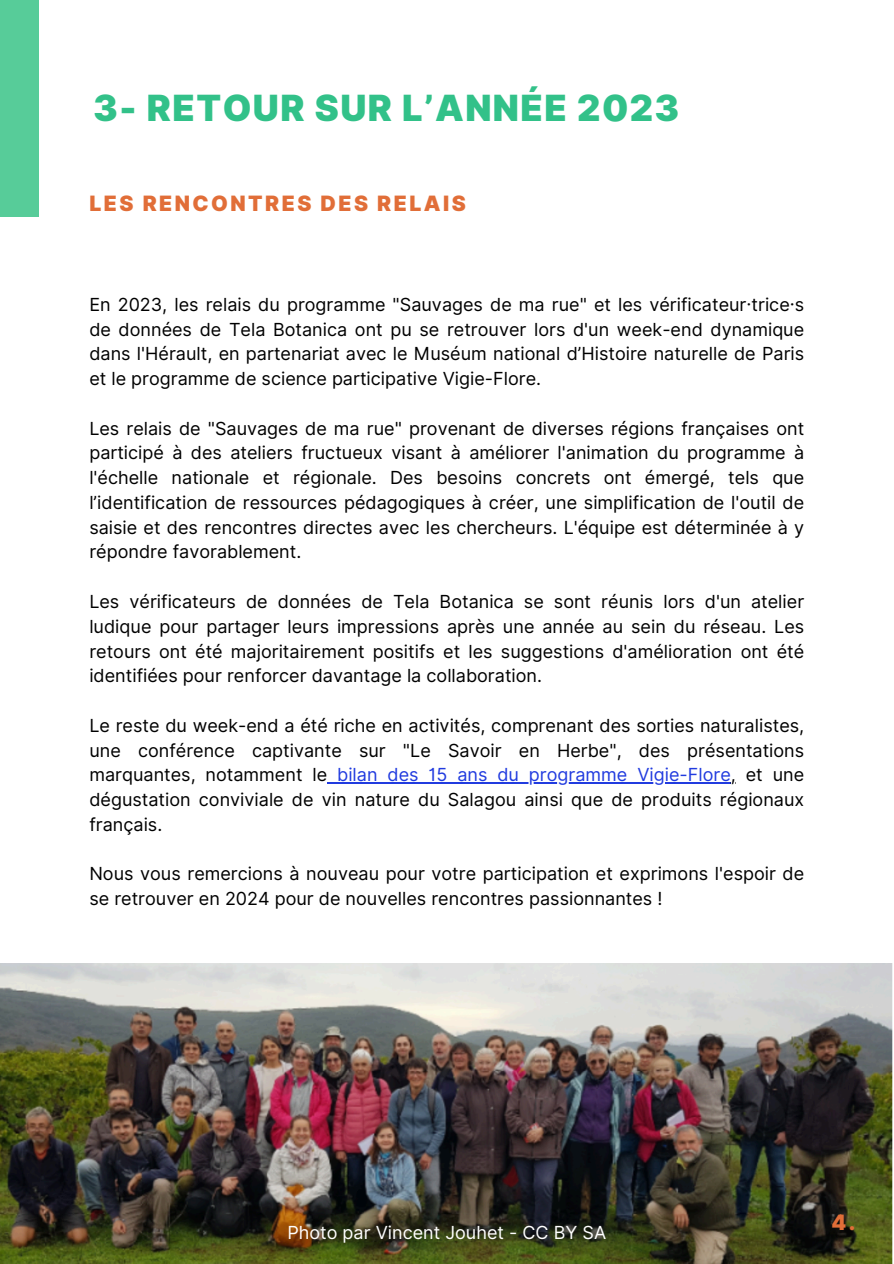
<style>
.page{position:relative;width:894px;height:1264px;background:#fff}
.page>*{position:absolute;margin:0;border:0;box-sizing:border-box;transform-origin:0 0}
.t1{font:900 36.15px "Inter";letter-spacing:.04em;color:#32c189}
.t2{font:900 21.15px "Inter";letter-spacing:.115em;color:#e16e38}
.t3{font:18px/24.8px "Inter";color:#000;text-align:justify}
.t4{font:18px "Inter";color:#213bdf}
.t5{font:18px "Inter";color:#fff}
.s1{color:#000}
</style>
<div class="page">
<div style="left:0;top:0;width:38px;height:216px;background:#57cc99"></div>
<hr style="left:327px;top:782px;width:403px;height:1px;background:#213bdf">
<img style="left:0;top:963px;width:893px;height:300px">
<p class="t1" style="left:94px;top:86px;width:587px">3- RETOUR SUR L’ANNÉE 2023</p>
<p class="t2" style="left:89px;top:190px;width:378px">LES RENCONTRES DES RELAIS</p>
<h1 class="t3" style="left:89px;top:292px;width:716px">En 2023, les relais du programme "Sauvages de ma rue" et les vérificateur·trice·s de données de Tela Botanica ont pu se retrouver lors d'un week-end dynamique dans l'Hérault, en partenariat avec le Muséum national d’Histoire naturelle de Paris et le programme de science participative Vigie-Flore.</h1>
<h2 class="t3" style="left:89px;top:416px;width:716px">Les relais de "Sauvages de ma rue" provenant de diverses régions françaises ont participé à des ateliers fructueux visant à améliorer l'animation du programme à l'échelle nationale et régionale. Des besoins concrets ont émergé, tels que l’identification de ressources pédagogiques à créer, une simplification de l'outil de saisie et des rencontres directes avec les chercheurs. L'équipe est déterminée à y répondre favorablement.</h2>
<p class="t3" style="left:89px;top:589px;width:716px">Les vérificateurs de données de Tela Botanica se sont réunis lors d'un atelier ludique pour partager leurs impressions après une année au sein du réseau. Les retours ont été majoritairement positifs et les suggestions d'amélioration ont été identifiées pour renforcer davantage la collaboration.</p>
<p class="t3" style="left:89px;top:713px;width:716px">Le reste du week-end a été riche en activités, comprenant des sorties naturalistes, une conférence captivante sur "Le Savoir en Herbe", des présentations marquantes, notamment le</p>
<p class="t4" style="left:337px;top:764px;width:468px">bilan des 15 ans du programme Vigie-Flore<span class="s1">, et une</span></p>
<p class="t3" style="left:89px;top:787px;width:716px">dégustation conviviale de vin nature du Salagou ainsi que de produits régionaux français.</p>
<p class="t3" style="left:89px;top:861px;width:716px">Nous vous remercions à nouveau pour votre participation et exprimons l'espoir de se retrouver en 2024 pour de nouvelles rencontres passionnantes !</p>
<p class="t5" style="left:287px;top:1221px;width:320px">Photo par Vincent Jouhet - CC BY SA</p>
<h2 class="t2" style="left:831px;top:1209px;width:25px">4.</h2>
</div>
